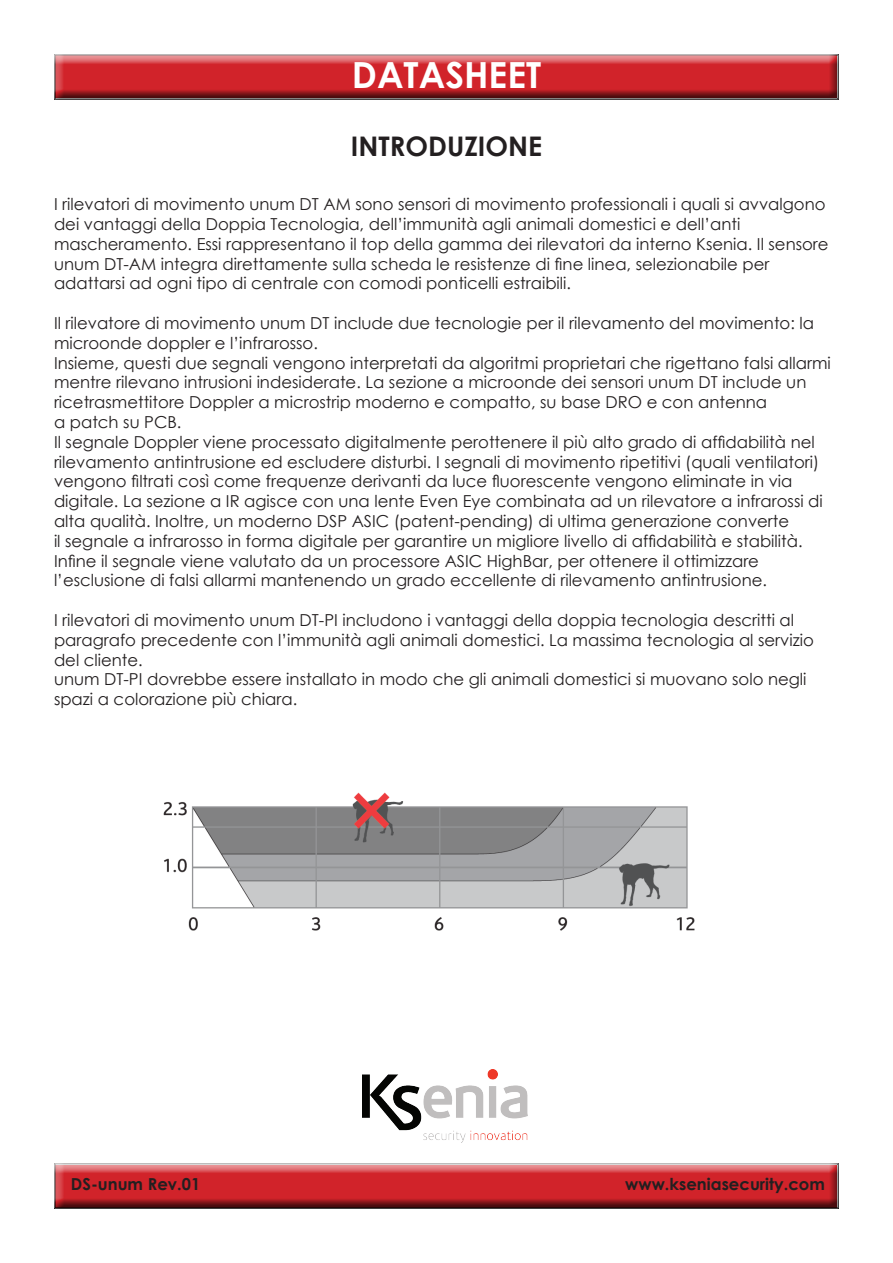
<style>
.page{position:relative;width:893px;height:1263px;background:#fff}
.page>*{position:absolute;margin:0;border:0;box-sizing:border-box;transform-origin:0 0}
.t1{font:700 36px "Century Gothic";color:#fff}
.t2{font:700 27px "Century Gothic";color:#231f20}
.t3{font:16.5px/19.8px "Century Gothic";color:#231f20}
.t4{font:700 16.5px "Century Gothic";color:#231f20}
</style>
<div class="page">
<img style="left:362px;top:1069px;width:166px;height:73px">
<div style="left:53px;top:54px;width:786px;height:48px;background:#231f20;opacity:.75"></div>
<div style="left:53px;top:1163px;width:787px;height:48px;background:#231f20;opacity:.75"></div>
<img style="left:163px;top:792px;width:532px;height:139px">
<h1 class="t1" style="left:352px;top:48px;width:191px">DATASHEET</h1>
<h2 class="t2" style="left:351px;top:126px;width:193px">INTRODUZIONE</h2>
<p class="t3" style="left:54px;top:194px;width:776px">I rilevatori di movimento unum DT AM sono sensori di movimento professionali i quali si avvalgono dei vantaggi della Doppia Tecnologia, dell’immunità agli animali domestici e dell’anti mascheramento. Essi rappresentano il top della gamma dei rilevatori da interno Ksenia. Il sensore unum DT-AM integra direttamente sulla scheda le resistenze di fine linea, selezionabile per adattarsi ad ogni tipo di centrale con comodi ponticelli estraibili.</p>
<p class="t3" style="left:54px;top:313px;width:778px">Il rilevatore di movimento unum DT include due tecnologie per il rilevamento del movimento: la microonde doppler e l’infrarosso.<br>Insieme, questi due segnali vengono interpretati da algoritmi proprietari che rigettano falsi allarmi mentre rilevano intrusioni indesiderate. La sezione a microonde dei sensori unum DT include un ricetrasmettitore Doppler a microstrip moderno e compatto, su base DRO e con antenna<br>a patch su PCB.<br>Il segnale Doppler viene processato digitalmente perottenere il più alto grado di affidabilità nel rilevamento antintrusione ed escludere disturbi. I segnali di movimento ripetitivi (quali ventilatori) vengono filtrati così come frequenze derivanti da luce fluorescente vengono eliminate in via digitale. La sezione a IR agisce con una lente Even Eye combinata ad un rilevatore a infrarossi di alta qualità. Inoltre, un moderno DSP ASIC (patent-pending) di ultima generazione converte<br>il segnale a infrarosso in forma digitale per garantire un migliore livello di affidabilità e stabilità.<br>Infine il segnale viene valutato da un processore ASIC HighBar, per ottenere il ottimizzare l’esclusione di falsi allarmi mantenendo un grado eccellente di rilevamento antintrusione.</p>
<p class="t3" style="left:54px;top:610px;width:761px">I rilevatori di movimento unum DT-PI includono i vantaggi della doppia tecnologia descritti al paragrafo precedente con l’immunità agli animali domestici. La massima tecnologia al servizio del cliente.<br>unum DT-PI dovrebbe essere installato in modo che gli animali domestici si muovano solo negli spazi a colorazione più chiara.</p>
<p class="t4" style="left:71px;top:1172px;width:131px">DS-unum Rev.01</p>
<p class="t4" style="left:625px;top:1172px;width:201px">www.kseniasecurity.com</p>
</div>
